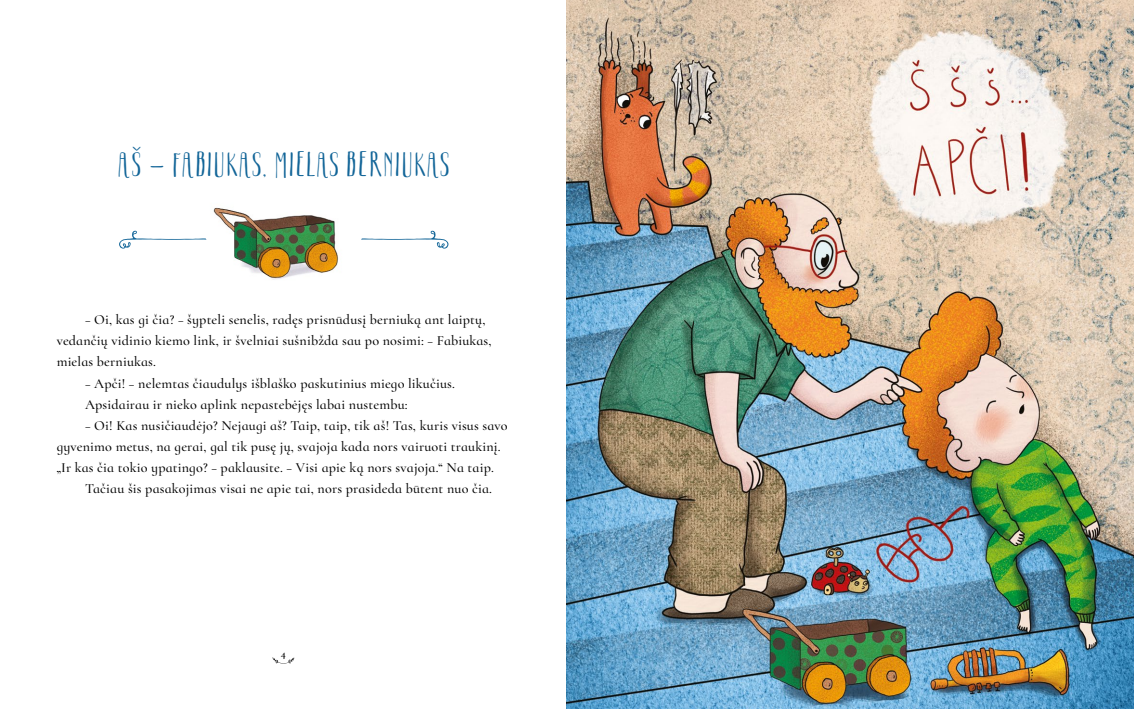
<style>
.page{position:relative;width:1134px;height:709px;background:#fff}
.page>*{position:absolute;margin:0;border:0;box-sizing:border-box;transform-origin:0 0}
.t1{font:34px "Boho Sans";letter-spacing:.05em;color:#126598}
.t2{font:500 16.3px/21px "Cormorant Infant";letter-spacing:.01em;color:#000}
.t3{font:600 13px "Cormorant Infant";color:#000}
</style>
<div class="page">
<img style="left:213px;top:207px;width:126px;height:73px">
<svg style="left:119px;top:230px;width:88px;height:19px"></svg>
<svg style="left:361px;top:230px;width:88px;height:19px"></svg>
<svg style="left:272px;top:657px;width:22px;height:6px"></svg>
<img style="left:567px;top:0;width:567px;height:709px">
<h1 class="t1" style="left:118px;top:144px;width:332px">AŠ – FABIUKAS, MIELAS BERNIUKAS</h1>
<p class="t2" style="left:57px;top:309px;width:436px;text-indent:28px">– Oi, kas gi čia? – šypteli senelis, radęs prisnūdusį berniuką ant laiptų, vedančių vidinio kiemo link, ir švelniai sušnibžda sau po nosimi: – Fabiukas, mielas berniukas.</p>
<p class="t2" style="left:85px;top:372px;width:371px">– Apči! – nelemtas čiaudulys išblaško paskutinius miego likučius.<br>Apsidairau ir nieko aplink nepastebėjęs labai nustembu:</p>
<p class="t2" style="left:85px;top:414px;width:424px">– Oi! Kas nusičiaudėjo? Nejaugi aš? Taip, taip, tik aš! Tas, kuris visus savo</p>
<p class="t2" style="left:57px;top:435px;width:445px">gyvenimo metus, na gerai, gal tik pusę jų, svajoja kada nors vairuoti traukinį.</p>
<p class="t2" style="left:57px;top:456px;width:439px">„Ir kas čia tokio ypatingo? – paklausite. – Visi apie ką nors svajoja.“ Na taip.</p>
<p class="t2" style="left:85px;top:477px;width:409px">Tačiau šis pasakojimas visai ne apie tai, nors prasideda būtent nuo čia.</p>
<p class="t3" style="left:281px;top:646px;width:7px">4</p>
</div>
